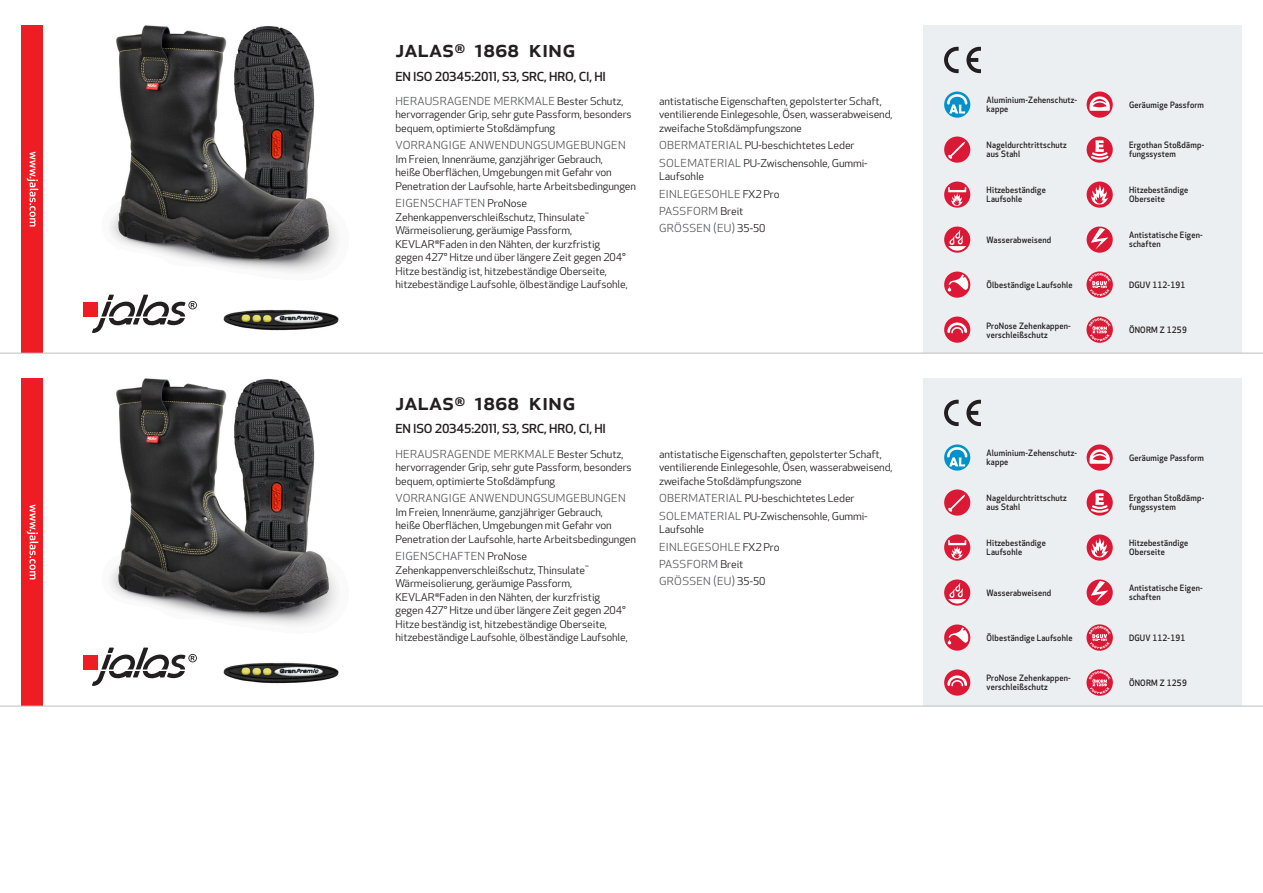
<style>
.page{position:relative;width:1263px;height:893px;background:#fff}
.page>*{position:absolute;margin:0;border:0;box-sizing:border-box;transform-origin:0 0}
.Produkt_namn{font:500 24px "Apex New";color:#231f20}
.Ingress{font:500 12.15px "Apex New";letter-spacing:-.015em;color:#231f20;scale:1.06 1}
.Funktion{font:10.8px/17.2px "Apex New";letter-spacing:.025em;color:#57585a;scale:1.06 1}
.Funktion-2{font:10.5px/13.5px "Apex New";letter-spacing:-.01em;color:#231f20;scale:1.06 1}
.Funktion_body{font:500 8.55px/9px "Apex New";letter-spacing:.025em;color:#231f20;scale:.95 1}
.s1{font-size:10.5px;color:#231f20}
.s2{font-size:10.8px;color:#57585a}
</style>
<div class="page">
<img style="left:110px;top:26px;width:227px;height:246px">
<div style="left:83px;top:302px;width:15px;height:15px;background:#ee1d23"></div>
<svg style="left:92px;top:295px;width:105px;height:38px"></svg>
<img style="left:223px;top:309px;width:116px;height:22px">
<div style="left:21px;top:26px;width:22px;height:327px;background:#ee1d23"></div>
<svg style="left:27px;top:152px;width:11px;height:75px"></svg>
<div style="left:923px;top:26px;width:319px;height:327px;background:#eceff1"></div>
<svg style="left:966px;top:47px;width:15px;height:26px"></svg>
<svg style="left:944px;top:47px;width:15px;height:26px"></svg>
<svg style="left:944px;top:92px;width:26px;height:26px"></svg>
<svg style="left:947px;top:94px;width:20px;height:20px"></svg>
<div style="left:944px;top:137px;width:26px;height:26px;background:#db1836;border-radius:50%"></div>
<svg style="left:948px;top:141px;width:17px;height:18px"></svg>
<div style="left:944px;top:182px;width:26px;height:26px;background:#db1836;border-radius:50%"></div>
<svg style="left:948px;top:187px;width:18px;height:19px"></svg>
<div style="left:944px;top:227px;width:26px;height:26px;background:#db1836;border-radius:50%"></div>
<svg style="left:948px;top:230px;width:18px;height:21px"></svg>
<svg style="left:944px;top:272px;width:26px;height:26px"></svg>
<svg style="left:948px;top:275px;width:20px;height:17px"></svg>
<div style="left:944px;top:317px;width:26px;height:26px;background:#db1836;border-radius:50%"></div>
<svg style="left:947px;top:322px;width:20px;height:11px"></svg>
<svg style="left:1086px;top:92px;width:27px;height:26px"></svg>
<svg style="left:1089px;top:96px;width:21px;height:15px"></svg>
<svg style="left:1086px;top:137px;width:27px;height:26px"></svg>
<svg style="left:1089px;top:140px;width:21px;height:21px"></svg>
<svg style="left:1086px;top:182px;width:27px;height:26px"></svg>
<svg style="left:1091px;top:184px;width:17px;height:21px"></svg>
<svg style="left:1086px;top:227px;width:27px;height:26px"></svg>
<svg style="left:1091px;top:228px;width:17px;height:22px"></svg>
<svg style="left:1086px;top:271px;width:27px;height:27px"></svg>
<svg style="left:1089px;top:273px;width:21px;height:23px"></svg>
<svg style="left:1086px;top:316px;width:27px;height:27px"></svg>
<svg style="left:1089px;top:318px;width:21px;height:23px"></svg>
<img style="left:110px;top:378px;width:227px;height:247px">
<div style="left:83px;top:654px;width:15px;height:15px;background:#ee1d23"></div>
<svg style="left:92px;top:648px;width:105px;height:38px"></svg>
<img style="left:223px;top:662px;width:116px;height:22px">
<div style="left:21px;top:378px;width:22px;height:328px;background:#ee1d23"></div>
<svg style="left:27px;top:505px;width:11px;height:74px"></svg>
<div style="left:923px;top:378px;width:319px;height:328px;background:#eceff1"></div>
<svg style="left:966px;top:400px;width:15px;height:26px"></svg>
<svg style="left:944px;top:400px;width:15px;height:26px"></svg>
<svg style="left:944px;top:444px;width:26px;height:27px"></svg>
<svg style="left:947px;top:447px;width:20px;height:19px"></svg>
<svg style="left:944px;top:489px;width:26px;height:27px"></svg>
<svg style="left:948px;top:494px;width:17px;height:18px"></svg>
<svg style="left:944px;top:534px;width:26px;height:27px"></svg>
<svg style="left:948px;top:540px;width:18px;height:19px"></svg>
<svg style="left:944px;top:579px;width:26px;height:27px"></svg>
<svg style="left:948px;top:583px;width:18px;height:21px"></svg>
<svg style="left:944px;top:624px;width:26px;height:27px"></svg>
<svg style="left:948px;top:627px;width:20px;height:17px"></svg>
<div style="left:944px;top:669px;width:26px;height:27px;background:#db1836;border-radius:50%"></div>
<svg style="left:947px;top:675px;width:20px;height:11px"></svg>
<svg style="left:1086px;top:444px;width:27px;height:27px"></svg>
<svg style="left:1089px;top:449px;width:21px;height:15px"></svg>
<svg style="left:1086px;top:489px;width:27px;height:27px"></svg>
<svg style="left:1089px;top:493px;width:21px;height:21px"></svg>
<svg style="left:1086px;top:534px;width:27px;height:27px"></svg>
<svg style="left:1091px;top:537px;width:17px;height:20px"></svg>
<svg style="left:1086px;top:579px;width:27px;height:27px"></svg>
<svg style="left:1091px;top:581px;width:17px;height:21px"></svg>
<svg style="left:1086px;top:624px;width:27px;height:27px"></svg>
<svg style="left:1089px;top:626px;width:21px;height:23px"></svg>
<svg style="left:1086px;top:669px;width:27px;height:27px"></svg>
<svg style="left:1089px;top:671px;width:21px;height:23px"></svg>
<hr style="left:0;top:353px;width:1263px;height:1px;background:#bcbdc0">
<hr style="left:0;top:706px;width:1263px;height:1px;background:#bcbdc0">
<p class="Produkt_namn" style="left:395px;top:33px;width:182px">JALAS<sup>®</sup> 1868 KING</p>
<p class="Ingress" style="left:395px;top:68px;width:200px">EN ISO 20345:2011, S3, SRC, HRO, CI, HI</p>
<p class="Funktion" style="left:395px;top:92px;width:217px">HERAUSRAGENDE MERKMALE <span class="s1">Bester Schutz,</span></p>
<p class="Funktion-2" style="left:395px;top:108px;width:224px">hervorragender Grip, sehr gute Passform, besonders bequem, optimierte Stoßdämpfung</p>
<p class="Funktion" style="left:395px;top:137px;width:219px">VORRANGIGE ANWENDUNGSUMGEBUNGEN</p>
<p class="Funktion-2" style="left:395px;top:152px;width:228px">Im Freien, Innenräume, ganzjähriger Gebrauch,<br>heiße Oberflächen, Umgebungen mit Gefahr von<br>Penetration der Laufsohle, harte Arbeitsbedingungen</p>
<p class="Funktion" style="left:395px;top:195px;width:126px">EIGENSCHAFTEN <span class="s1">ProNose</span></p>
<p class="Funktion-2" style="left:395px;top:210px;width:221px">Zehenkappenverschleißschutz, Thinsulate<sup>™ </sup>Wärmeisolierung, geräumige Passform, KEVLAR<sup>®</sup>Faden in den Nähten, der kurzfristig gegen 427° Hitze und über längere Zeit gegen 204° Hitze beständig ist, hitzebeständige Oberseite, hitzebeständige Laufsohle, ölbeständige Laufsohle,</p>
<p class="Funktion-2" style="left:659px;top:94px;width:222px">antistatische Eigenschaften, gepolsterter Schaft, ventilierende Einlegesohle, Ösen, wasserabweisend, zweifache Stoßdämpfungszone</p>
<p class="Funktion-2" style="left:659px;top:137px;width:198px;line-height:17.2px"><span class="s2">OBERMATERIAL</span> PU-beschichtetes Leder<br><span class="s2">SOLEMATERIAL</span> PU-Zwischensohle, Gummi-</p>
<p class="Funktion-2" style="left:659px;top:170px;width:44px">Laufsohle</p>
<p class="Funktion" style="left:659px;top:185px;width:115px">EINLEGESOHLE <span class="s1">FX2 Pro<br></span>PASSFORM <span class="s1">Breit<br></span>GRÖSSEN (EU) <span class="s1">35-50</span></p>
<p class="Produkt_namn" style="left:395px;top:385px;width:182px">JALAS<sup>®</sup> 1868 KING</p>
<p class="Ingress" style="left:395px;top:421px;width:200px">EN ISO 20345:2011, S3, SRC, HRO, CI, HI</p>
<p class="Funktion" style="left:395px;top:445px;width:217px">HERAUSRAGENDE MERKMALE <span class="s1">Bester Schutz,</span></p>
<p class="Funktion-2" style="left:395px;top:461px;width:224px">hervorragender Grip, sehr gute Passform, besonders bequem, optimierte Stoßdämpfung</p>
<p class="Funktion" style="left:395px;top:490px;width:219px">VORRANGIGE ANWENDUNGSUMGEBUNGEN</p>
<p class="Funktion-2" style="left:395px;top:505px;width:228px">Im Freien, Innenräume, ganzjähriger Gebrauch,<br>heiße Oberflächen, Umgebungen mit Gefahr von<br>Penetration der Laufsohle, harte Arbeitsbedingungen</p>
<p class="Funktion" style="left:395px;top:548px;width:126px">EIGENSCHAFTEN <span class="s1">ProNose</span></p>
<p class="Funktion-2" style="left:395px;top:563px;width:221px">Zehenkappenverschleißschutz, Thinsulate<sup>™ </sup>Wärmeisolierung, geräumige Passform, KEVLAR<sup>®</sup>Faden in den Nähten, der kurzfristig gegen 427° Hitze und über längere Zeit gegen 204° Hitze beständig ist, hitzebeständige Oberseite, hitzebeständige Laufsohle, ölbeständige Laufsohle,</p>
<p class="Funktion-2" style="left:659px;top:447px;width:222px">antistatische Eigenschaften, gepolsterter Schaft, ventilierende Einlegesohle, Ösen, wasserabweisend, zweifache Stoßdämpfungszone</p>
<p class="Funktion-2" style="left:659px;top:490px;width:198px;line-height:17.2px"><span class="s2">OBERMATERIAL</span> PU-beschichtetes Leder<br><span class="s2">SOLEMATERIAL</span> PU-Zwischensohle, Gummi-</p>
<p class="Funktion-2" style="left:659px;top:523px;width:44px">Laufsohle</p>
<p class="Funktion" style="left:659px;top:538px;width:115px">EINLEGESOHLE <span class="s1">FX2 Pro<br></span>PASSFORM <span class="s1">Breit<br></span>GRÖSSEN (EU) <span class="s1">35-50</span></p>
<p class="Funktion_body" style="left:986px;top:96px;width:97px">Aluminium-Zehenschutz&shy;kappe</p>
<p class="Funktion_body" style="left:986px;top:141px;width:86px">Nageldurchtrittschutz aus Stahl</p>
<p class="Funktion_body" style="left:986px;top:186px;width:64px">Hitzebeständige<br>Laufsohle</p>
<p class="Funktion_body" style="left:986px;top:235px;width:70px">Wasserabweisend</p>
<p class="Funktion_body" style="left:986px;top:280px;width:92px">Ölbeständige Laufsohle</p>
<p class="Funktion_body" style="left:986px;top:321px;width:90px">ProNose Zehenkappen&shy;verschleißschutz</p>
<p class="Funktion_body" style="left:986px;top:449px;width:97px">Aluminium-Zehenschutz&shy;kappe</p>
<p class="Funktion_body" style="left:986px;top:494px;width:86px">Nageldurchtrittschutz aus Stahl</p>
<p class="Funktion_body" style="left:986px;top:539px;width:64px">Hitzebeständige<br>Laufsohle</p>
<p class="Funktion_body" style="left:986px;top:588px;width:70px">Wasserabweisend</p>
<p class="Funktion_body" style="left:986px;top:633px;width:92px">Ölbeständige Laufsohle</p>
<p class="Funktion_body" style="left:986px;top:674px;width:90px">ProNose Zehenkappen&shy;verschleißschutz</p>
<p class="Funktion_body" style="left:1129px;top:100px;width:80px">Geräumige Passform</p>
<p class="Funktion_body" style="left:1129px;top:141px;width:81px">Ergothan Stoßdämp&shy;fungssystem</p>
<p class="Funktion_body" style="left:1129px;top:186px;width:64px">Hitzebeständige<br>Oberseite</p>
<p class="Funktion_body" style="left:1129px;top:231px;width:79px">Antistatische Eigen&shy;schaften</p>
<p class="Funktion_body" style="left:1129px;top:280px;width:61px">DGUV 112-191</p>
<p class="Funktion_body" style="left:1129px;top:325px;width:62px">ÖNORM Z 1259</p>
<p class="Funktion_body" style="left:1129px;top:453px;width:80px">Geräumige Passform</p>
<p class="Funktion_body" style="left:1129px;top:494px;width:81px">Ergothan Stoßdämp&shy;fungssystem</p>
<p class="Funktion_body" style="left:1129px;top:539px;width:64px">Hitzebeständige<br>Oberseite</p>
<p class="Funktion_body" style="left:1129px;top:584px;width:79px">Antistatische Eigen&shy;schaften</p>
<p class="Funktion_body" style="left:1129px;top:633px;width:61px">DGUV 112-191</p>
<p class="Funktion_body" style="left:1129px;top:678px;width:62px">ÖNORM Z 1259</p>
</div>
